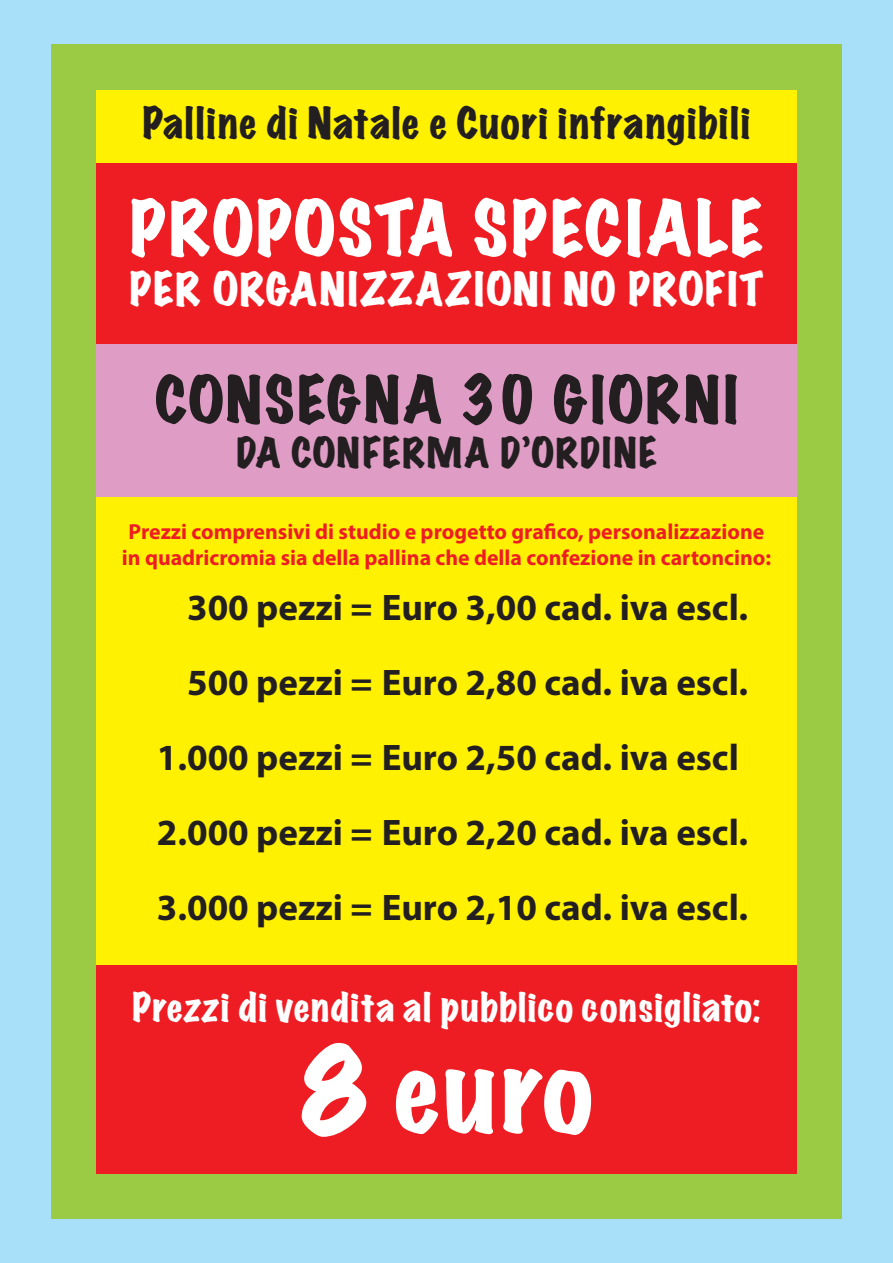
<style>
.page{position:relative;width:893px;height:1263px;background:#a8dff9}
.page>*{position:absolute;margin:0;border:0;box-sizing:border-box;transform-origin:0 0}
.t1{font:expanded 103.5px "Marker Felt";color:#fff}
.t2{font:expanded 68.55px "Marker Felt";letter-spacing:.02em;color:#fff}
.t3{font:expanded 58.5px "Marker Felt";letter-spacing:.045em;color:#231f20}
.t4{font:expanded 41.7px "Marker Felt";letter-spacing:.05em;color:#fff}
.t5{font:expanded 39.3px "Marker Felt";letter-spacing:.04em;color:#231f20}
.t6{font:expanded 37.5px "Marker Felt";letter-spacing:.05em;color:#231f20}
.t7{font:700 37.05px "Myriad Pro";color:#231f20}
.t8{font:expanded 35.85px "Marker Felt";letter-spacing:.035em;color:#fff}
.t9{font:700 21.75px "Myriad Pro";color:#ee1d23}
</style>
<div class="page">
<div style="left:51px;top:44px;width:791px;height:1174px;background:#9bcb45"></div>
<div style="left:96px;top:496px;width:701px;height:469px;background:#fff101"></div>
<div style="left:96px;top:344px;width:701px;height:152px;background:#df9dc5"></div>
<div style="left:96px;top:965px;width:701px;height:208px;background:#ee1d23"></div>
<div style="left:96px;top:162px;width:701px;height:182px;background:#ee1d23"></div>
<div style="left:96px;top:90px;width:701px;height:72px;background:#fff101"></div>
<p class="t5" style="left:143px;top:92px;width:609px">Palline di Natale e Cuori infrangibili</p>
<p class="t2" style="left:130px;top:174px;width:634px">PROPOSTA SPECIALE</p>
<p class="t4" style="left:130px;top:256px;width:635px">PER ORGANIZZAZIONI NO PROFIT</p>
<p class="t3" style="left:155px;top:353px;width:584px">CONSEGNA 30 GIORNI</p>
<p class="t6" style="left:236px;top:423px;width:422px">DA CONFERMA D’ORDINE</p>
<p class="t9" style="left:129px;top:518px;width:637px">Prezzi comprensivi di studio e progetto grafico, personalizzazione</p>
<p class="t9" style="left:122px;top:544px;width:651px">in quadricromia sia della pallina che della confezione in cartoncino:</p>
<p class="t7" style="left:187px;top:583px;width:563px">300 pezzi = Euro 3,00 cad. iva escl.</p>
<p class="t7" style="left:187px;top:658px;width:563px">500 pezzi = Euro 2,80 cad. iva escl.</p>
<p class="t7" style="left:157px;top:733px;width:583px">1.000 pezzi = Euro 2,50 cad. iva escl</p>
<p class="t7" style="left:157px;top:808px;width:593px">2.000 pezzi = Euro 2,20 cad. iva escl.</p>
<p class="t7" style="left:157px;top:883px;width:593px">3.000 pezzi = Euro 2,10 cad. iva escl.</p>
<p class="t8" style="left:133px;top:979px;width:629px">Prezzi di vendita al pubblico consigliato:</p>
<p class="t1" style="left:300px;top:1009px;width:294px">8 euro</p>
</div>
